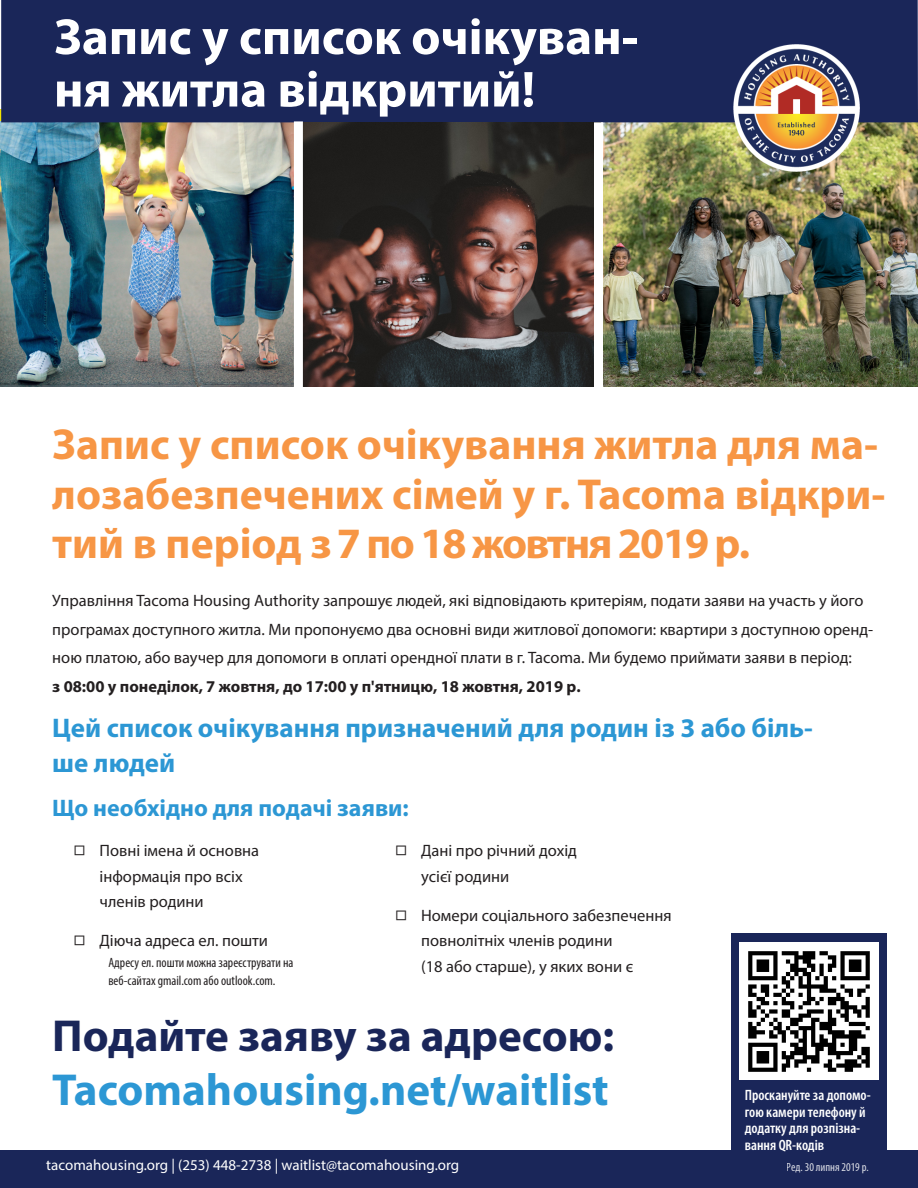
<style>
.page{position:relative;width:918px;height:1188px;background:#fff}
.page>*{position:absolute;margin:0;border:0;box-sizing:border-box;transform-origin:0 0}
.t1{font:700 51px/52.5px "Myriad Pro";color:#fff}
.t2{font:700 45px "Myriad Pro";color:#2c97d4}
.t3{font:700 45px "Myriad Pro";color:#1a2659}
.t4{font:700 43.5px/49.5px "Myriad Pro";color:#f79645}
.t5{font:700 27px/35.4px "Myriad Pro";color:#2c97d4}
.t6{font:700 24px "Myriad Pro";color:#2c97d4}
.t7{font:16.5px/25.5px "Myriad Pro";color:#231f20}
.t8{font:600 condensed 15px/16.5px "Myriad Pro";color:#fff}
.t9{font:15px "Myriad Pro";color:#fff}
.t10{font:condensed 13.5px/18px "Myriad Pro";color:#231f20}
.t11{font:condensed 12px "Myriad Pro";color:#fff}
.s1{font-weight:700}
.s2{font-family:"Leelawadee UI"}
</style>
<div class="page">
<div style="left:731px;top:933px;width:156px;height:219px;background:#1a2659"></div>
<img style="left:0;top:121px;width:294px;height:266px">
<img style="left:603px;top:122px;width:315px;height:265px">
<div style="left:1px;top:0;width:917px;height:122px;background:#1a2659"></div>
<img style="left:733px;top:45px;width:127px;height:126px">
<div style="left:0;top:1150px;width:918px;height:38px;background:#1a2659"></div>
<img style="left:303px;top:122px;width:291px;height:265px">
<div style="left:294px;top:121px;width:9px;height:270px;background:#fff"></div>
<div style="left:740px;top:942px;width:139px;height:138px;background:#fff"></div>
<img style="left:748px;top:951px;width:122px;height:121px">
<p class="t1" style="left:54px;top:9px;width:586px">Запис у список очікуван&shy;ня житла відкритий!</p>
<p class="t4" style="left:52px;top:419px;width:835px">Запис у список очікування житла для ма&shy;лозабезпечених сімей у г. Tacoma відкри&shy;тий в період з 7 по 18 жовтня 2019 р.</p>
<p class="t7" style="left:52px;top:586px;width:823px;line-height:28.5px">Управління Tacoma Housing Authority запрошує людей, які відповідають критеріям, подати заяви на участь у його програмах доступного житла. Ми пропонуємо два основні види житлової допомоги: квартири з доступною оренд&shy;ною платою, або ваучер для допомоги в оплаті орендної плати в г. Tacoma. Ми будемо приймати заяви в період:<br><span class="s1">з 08:00 у понеділок, 7 жовтня, до 17:00 у п'ятницю, 18 жовтня, 2019 р.</span></p>
<p class="t5" style="left:52px;top:709px;width:762px">Цей список очікування призначений для родин із 3 або біль&shy;ше людей</p>
<p class="t6" style="left:52px;top:792px;width:358px">Що необхідно для подачі заяви:</p>
<p class="t7" style="left:100px;top:837px;width:161px;text-indent:-27px"><span class="s2">◻</span> Повні імена й основна інформація про всіх членів родини</p>
<p class="t7" style="left:73px;top:927px;width:197px"><span class="s2">◻</span> Діюча адреса ел. пошти</p>
<p class="t7" style="left:421px;top:837px;width:157px;text-indent:-27px"><span class="s2">◻</span> Дані про річний дохід усієї родини</p>
<p class="t7" style="left:421px;top:902px;width:252px;text-indent:-27px"><span class="s2">◻</span> Номери соціального забезпечення повнолітніх членів родини<br>(18 або старше), у яких вони є</p>
<p class="t10" style="left:108px;top:954px;width:187px">Адресу ел. пошти можна зареєструвати на веб-сайтах gmail.com або outlook.com.</p>
<p class="t3" style="left:52px;top:1007px;width:563px">Подайте заяву за адресою:</p>
<p class="t2" style="left:52px;top:1061px;width:558px">Tacomahousing.net/waitlist</p>
<p class="t8" style="left:745px;top:1087px;width:127px">Проскануйте за допомо&shy;гою камери телефону й додатку для розпізна&shy;вання QR-кодів</p>
<p class="t9" style="left:46px;top:1156px;width:414px">tacomahousing.org | (253) 448-2738 | waitlist@tacomahousing.org</p>
<p class="t11" style="left:787px;top:1160px;width:84px">Ред. 30 липня 2019 р.</p>
</div>
